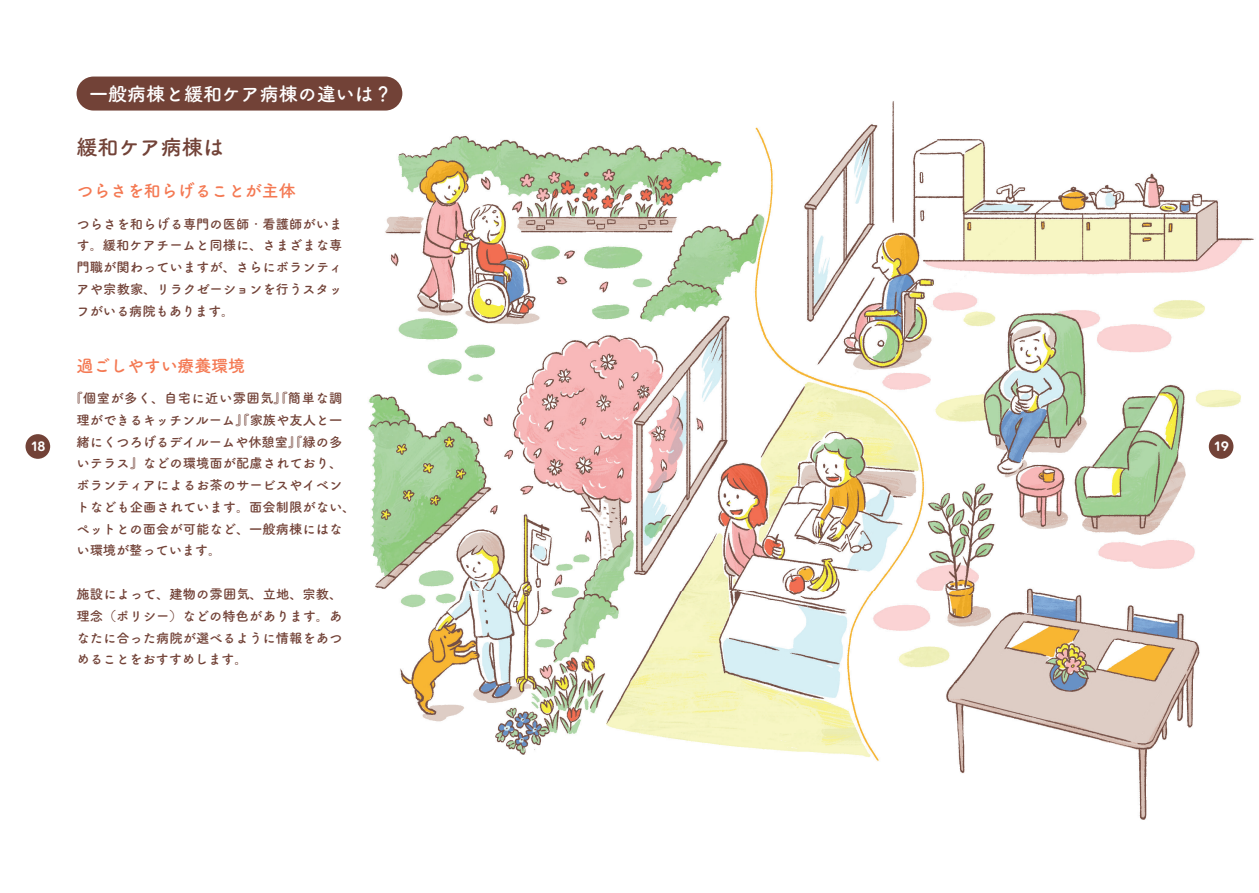
<style>
.page{position:relative;width:1259px;height:893px;background:#fff}
.page>*{position:absolute;margin:0;border:0;box-sizing:border-box;transform-origin:0 0}
.t1{font:21.3px "Tsuku A Rd Gothic Std B";letter-spacing:-.01em;color:#724237}
.t2{font:19.2px "Tsuku A Rd Gothic Std B";letter-spacing:-.01em;color:#fff}
.t3{font:16.95px "Tsuku A Rd Gothic Std B";letter-spacing:-.01em;color:#f47953}
.t4{font:600 14.85px "Volte Rounded";color:#fff}
.t5{font:13.35px/21.8px "Tsuku A Rd Gothic Std B";color:#724237;text-align:justify}
.s1{font-family:"Tsuku A Rd Gothic Std L"}
</style>
<div class="page">
<img style="left:368px;top:87px;width:886px;height:733px">
<div style="left:26px;top:434px;width:24px;height:25px;background:#724237;border-radius:50%"></div>
<div style="left:1208px;top:434px;width:25px;height:25px;background:#724237;border-radius:50%"></div>
<div style="left:77px;top:77px;width:325px;height:34px;background:#724237;border-radius:17px"></div>
<h2 class="t2" style="left:89px;top:78px;width:305px">一般病棟と緩和ケア病棟の違いは？</h2>
<h1 class="t1" style="left:77px;top:130px;width:149px">緩和ケア病棟は</h1>
<p class="t3" style="left:77px;top:178px;width:221px">つらさを和らげることが主体</p>
<p class="t5" style="left:77px;top:212px;width:267px">つらさを和らげる専門の医師<span class="s1">・</span>看護師がいます。緩和ケアチームと同様に、さまざまな専門職が関わっていますが、さらにボランティアや宗教家、リラクゼーションを行うスタッフがいる病院もあります。</p>
<p class="t3" style="left:77px;top:352px;width:187px">過ごしやすい療養環境　</p>
<p class="t5" style="left:77px;top:386px;width:280px;text-align:left;text-indent:-7px">『個室が多く、自宅に近い雰囲気』『簡単な調理ができるキッチンルーム』『家族や友人と一緒にくつろげるデイルームや休憩室』『緑の多いテラス』などの環境面が配慮されており、ボランティアによるお茶のサービスやイベントなども企画されています。面会制限がない、ペットとの面会が可能など、一般病棟にはない環境が整っています。</p>
<p class="t5" style="left:77px;top:582px;width:267px">施設によって、建物の雰囲気、立地、宗教、理念（ポリシー）などの特色があります。あなたに合った病院が選べるように情報をあつめることをおすすめします。</p>
<p class="t4" style="left:31px;top:438px;width:16px">18</p>
<p class="t4" style="left:1214px;top:438px;width:16px">19</p>
</div>
